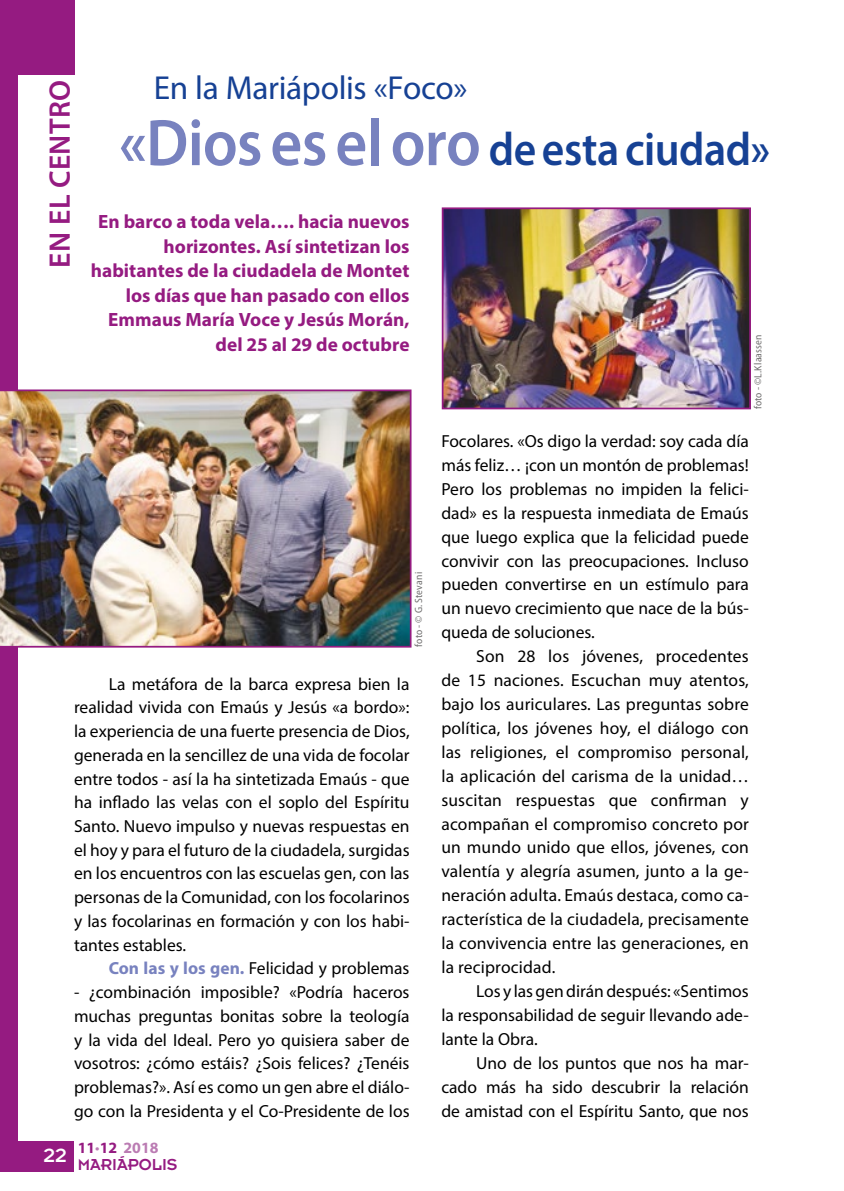
<style>
.page{position:relative;width:844px;height:1191px;background:#fff}
.page>*{position:absolute;margin:0;border:0;box-sizing:border-box;transform-origin:0 0}
.t1{font:600 46.9px "Myriad Pro";letter-spacing:-.01em;color:#164194;scale:.93 1}
.t2{font:33.25px "Myriad Pro";letter-spacing:-.015em;color:#164194}
.t3{font:600 29.75px "Myriad Pro";letter-spacing:.015em;color:#951b81}
.t4{font:700 19.25px/24.5px "Myriad Pro";color:#951b81;text-align:right}
.t5{font:17.5px/24px "Myriad Pro";color:#000;text-align:justify}
.t6{font:17.5px "Insignia LT Std";color:#951b81}
.t7{font:700 15.75px "Myriad Pro";color:#951b81}
.t8{font:semi-condensed 10.5px "Myriad Pro";letter-spacing:.015em;color:#706f6f}
.s1{font-size:66.5px;color:#7882bf}
.s2{font-weight:700;color:#7882bf}
.s3{font-weight:400;color:#bb7cb3}
.s4{color:#bb7cb3}
</style>
<div class="page">
<div style="left:0;top:0;width:74px;height:74px;background:#951b81"></div>
<div style="left:0;top:0;width:17px;height:1171px;background:#951b81"></div>
<img style="left:444px;top:210px;width:303px;height:196px">
<div style="left:441px;top:207px;width:309px;height:202px;border:2px solid #951b81"></div>
<img style="left:0;top:389px;width:411px;height:258px">
<div style="left:0;top:1140px;width:74px;height:31px;background:#951b81"></div>
<h3 class="t3" style="left:41px;top:268px;width:190px;rotate:-90deg">EN EL CENTRO</h3>
<h2 class="t2" style="left:154px;top:68px;width:315px">En la Mariápolis «Foco»</h2>
<h1 class="t1" style="left:119px;top:120px;width:701px"><span class="s1">«Dios es el oro</span> de esta ciudad»</h1>
<p class="t4" style="left:91px;top:209px;width:320px">En barco a toda vela…. hacia nuevos horizontes. Así sintetizan los habitantes de la ciudadela de Montet los días que han pasado con ellos<br>Emmaus María Voce y Jesús Morán, del 25 al 29 de octubre</p>
<p class="t8" style="left:751px;top:409px;width:76px;rotate:-90deg">foto - ©L.Klaassen</p>
<p class="t8" style="left:412px;top:647px;width:76px;rotate:-90deg">foto - © G. Stevani</p>
<p class="t5" style="left:74px;top:671px;width:337px;text-indent:35px">La metáfora de la barca expresa bien la realidad vivida con Emaús y Jesús «a bordo»: la experiencia de una fuerte presencia de Dios, generada en la sencillez de una vida de focolar entre todos - así la ha sintetizada Emaús - que ha inflado las velas con el soplo del Espíritu Santo. Nuevo impulso y nuevas respuestas en el hoy y para el futuro de la ciudadela, surgidas en los encuentros con las escuelas gen, con las personas de la Comunidad, con los focolarinos y las focolarinas en formación y con los habi&shy;tantes estables.</p>
<p class="t5" style="left:109px;top:956px;width:302px"><span class="s2">Con las y los gen.</span> Felicidad y problemas</p>
<p class="t5" style="left:74px;top:980px;width:337px">- ¿combinación imposible? «Podría haceros muchas preguntas bonitas sobre la teología y la vida del Ideal. Pero yo quisiera saber de vosotros: ¿cómo estáis? ¿Sois felices? ¿Tenéis problemas?». Así es como un gen abre el diálo&shy;go con la Presidenta y el Co-Presidente de los</p>
<p class="t7" style="left:78px;top:1137px;width:82px">11<span class="s3">•</span>12 <span class="s4">2018</span></p>
<p class="t6" style="left:43px;top:1155px;width:136px"><sup>22</sup> MARIÁPOLIS</p>
<p class="t5" style="left:441px;top:429px;width:309px">Focolares. «Os digo la verdad: soy cada día más feliz… ¡con un montón de problemas!<br>Pero los problemas no impiden la felici&shy;dad» es la respuesta inmediata de Emaús que luego explica que la felicidad puede convivir con las preocupaciones. Incluso pueden convertirse en un estímulo para un nuevo crecimiento que nace de la bús&shy;queda de soluciones.</p>
<p class="t5" style="left:441px;top:644px;width:309px;text-indent:35px">Son 28 los jóvenes, procedentes de 15 naciones. Escuchan muy atentos, bajo los auriculares. Las preguntas sobre política, los jóvenes hoy, el diálogo con las religiones, el compromiso personal, la aplicación del carisma de la unidad… suscitan respuestas que confirman y acompañan el compromiso concreto por un mundo unido que ellos, jóvenes, con valentía y alegría asumen, junto a la ge&shy;neración adulta. Emaús destaca, como ca&shy;racterística de la ciudadela, precisamente la convivencia entre las generaciones, en la reciprocidad.</p>
<p class="t5" style="left:441px;top:978px;width:309px;text-indent:35px">Los y las gen dirán después: «Sentimos la responsabilidad de seguir llevando ade&shy;lante la Obra.</p>
<p class="t5" style="left:441px;top:1050px;width:309px;text-indent:35px">Uno de los puntos que nos ha mar&shy;cado más ha sido descubrir la relación de amistad con el Espíritu Santo, que nos</p>
</div>
